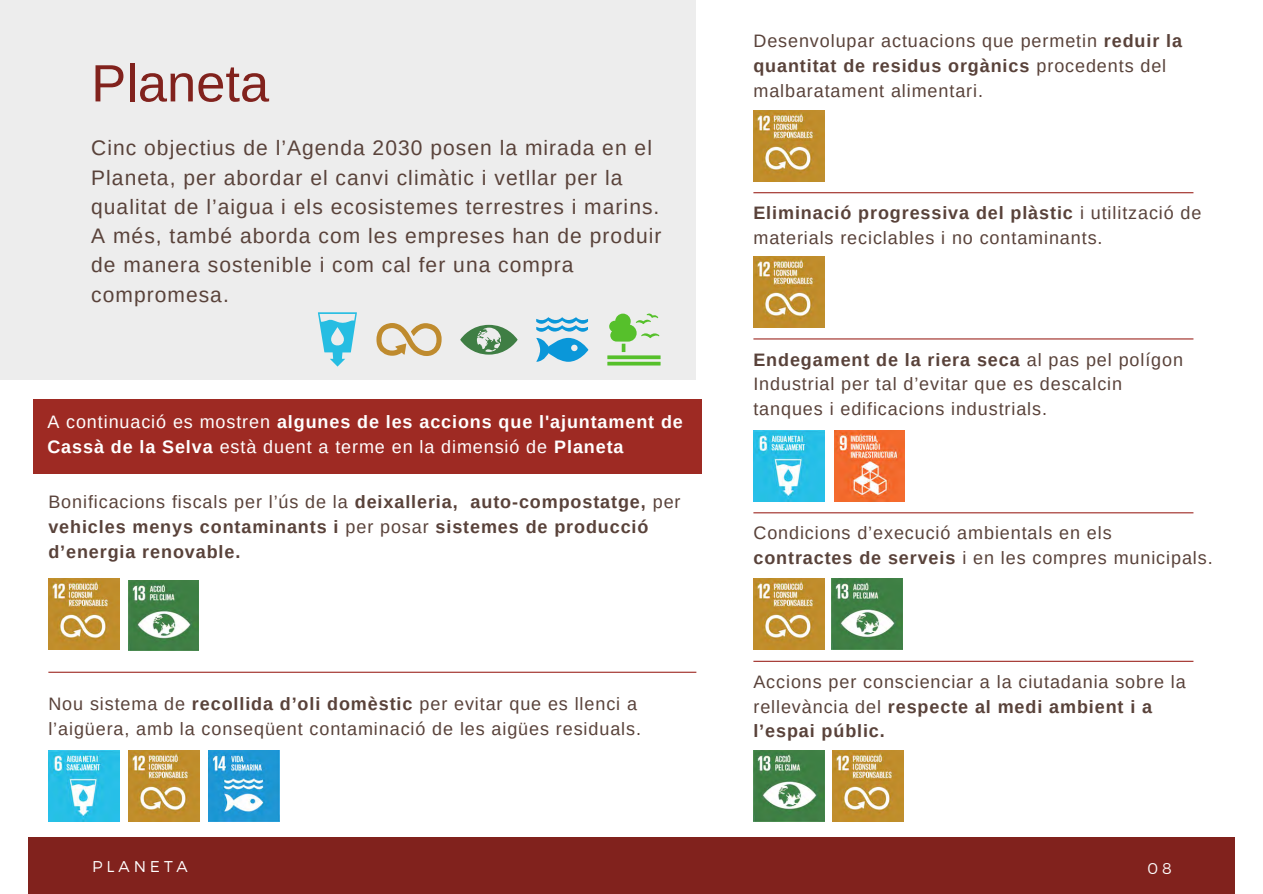
<style>
.page{position:relative;width:1263px;height:894px;background:#fff}
.page>*{position:absolute;margin:0;border:0;box-sizing:border-box;transform-origin:0 0}
.t1{font:52.5px "Arimo";color:#81221d}
.t2{font:21px/29.2px "Arimo";letter-spacing:.05em;color:#59423a}
.t3{font:18px/24.8px "Arimo";letter-spacing:.05em;color:#59423a}
.t4{font:700 18px/24.8px "Arimo";letter-spacing:.05em;color:#59423a}
.t5{font:700 18px/24.8px "Arimo";letter-spacing:.05em;color:#fff}
.t6{font:300 15.6px "Montserrat";letter-spacing:.25em;color:#fff}
.s1{font-weight:400}
.s2{font-weight:700}
</style>
<div class="page">
<div style="left:0;top:0;width:696px;height:379px;background:#ededed"></div>
<div style="left:28px;top:837px;width:1207px;height:56px;background:#81221d"></div>
<svg style="left:460px;top:325px;width:58px;height:29px"></svg>
<svg style="left:607px;top:313px;width:54px;height:52px"></svg>
<svg style="left:318px;top:312px;width:39px;height:54px"></svg>
<svg style="left:536px;top:317px;width:52px;height:44px"></svg>
<svg style="left:376px;top:323px;width:66px;height:33px"></svg>
<img style="left:48px;top:750px;width:71px;height:70px">
<img style="left:128px;top:750px;width:71px;height:70px">
<img style="left:208px;top:750px;width:71px;height:70px">
<img style="left:753px;top:111px;width:71px;height:70px">
<img style="left:753px;top:256px;width:71px;height:71px">
<img style="left:48px;top:578px;width:71px;height:71px">
<img style="left:753px;top:578px;width:71px;height:71px">
<img style="left:831px;top:578px;width:71px;height:71px">
<img style="left:832px;top:750px;width:71px;height:70px">
<img style="left:753px;top:750px;width:71px;height:70px">
<hr style="left:48px;top:671px;width:648px;height:1px;background:#9e2a23">
<hr style="left:753px;top:192px;width:440px;height:1px;background:#9e2a23">
<hr style="left:753px;top:338px;width:440px;height:1px;background:#9e2a23">
<hr style="left:753px;top:512px;width:440px;height:1px;background:#9e2a23">
<hr style="left:753px;top:660px;width:440px;height:1px;background:#9e2a23">
<img style="left:753px;top:430px;width:71px;height:71px">
<img style="left:834px;top:430px;width:71px;height:71px">
<div style="left:34px;top:399px;width:668px;height:74px;background:#9e2a23"></div>
<img style="left:128px;top:580px;width:70px;height:69px">
<p class="t1" style="left:91px;top:54px;width:179px">Planeta</p>
<p class="t2" style="left:91px;top:133px;width:572px">Cinc objectius de l’Agenda 2030 posen la mirada en el Planeta, per abordar el canvi climàtic i vetllar per la qualitat de l’aigua i els ecosistemes terrestres i marins.<br>A més, també aborda com les empreses han de produir de manera sostenible i com cal fer una compra compromesa.</p>
<p class="t5" style="left:47px;top:409px;width:637px"><span class="s1">A continuació es mostren</span> algunes de les accions que l'ajuntament de<br>Cassà de la Selva <span class="s1">està duent a terme en la dimensió de</span> Planeta</p>
<p class="t4" style="left:48px;top:489px;width:634px"><span class="s1">Bonificacions fiscals per l’ús de la</span> deixalleria, auto-compostatge, <span class="s1">per </span>vehicles menys contaminants i <span class="s1">per posar</span> sistemes de producció d’energia renovable.</p>
<p class="t3" style="left:48px;top:691px;width:594px">Nou sistema de <span class="s2">recollida d’oli domèstic</span> per evitar que es llenci a l’aigüera, amb la conseqüent contaminació de les aigües residuals.</p>
<h3 class="t3" style="left:753px;top:28px;width:430px">Desenvolupar actuacions que permetin <span class="s2">reduir la quantitat de residus orgànics</span> procedents del malbaratament alimentari.</h3>
<p class="t3" style="left:753px;top:200px;width:450px"><span class="s2">Eliminació progressiva del plàstic</span> i utilització de materials reciclables i no contaminants.</p>
<p class="t3" style="left:753px;top:347px;width:431px"><span class="s2">Endegament de la riera seca</span> al pas pel polígon<br>Industrial per tal d’evitar que es descalcin tanques i edificacions industrials.</p>
<p class="t3" style="left:753px;top:520px;width:461px">Condicions d’execució ambientals en els <span class="s2">contractes de serveis</span> i en les compres municipals.</p>
<p class="t3" style="left:753px;top:669px;width:434px">Accions per conscienciar a la ciutadania sobre la rellevància del <span class="s2">respecte al medi ambient i a l’espai públic.</span></p>
<h1 class="t6" style="left:92px;top:856px;width:97px">PLANETA</h1>
<h2 class="t6" style="left:1147px;top:858px;width:26px">08</h2>
</div>
